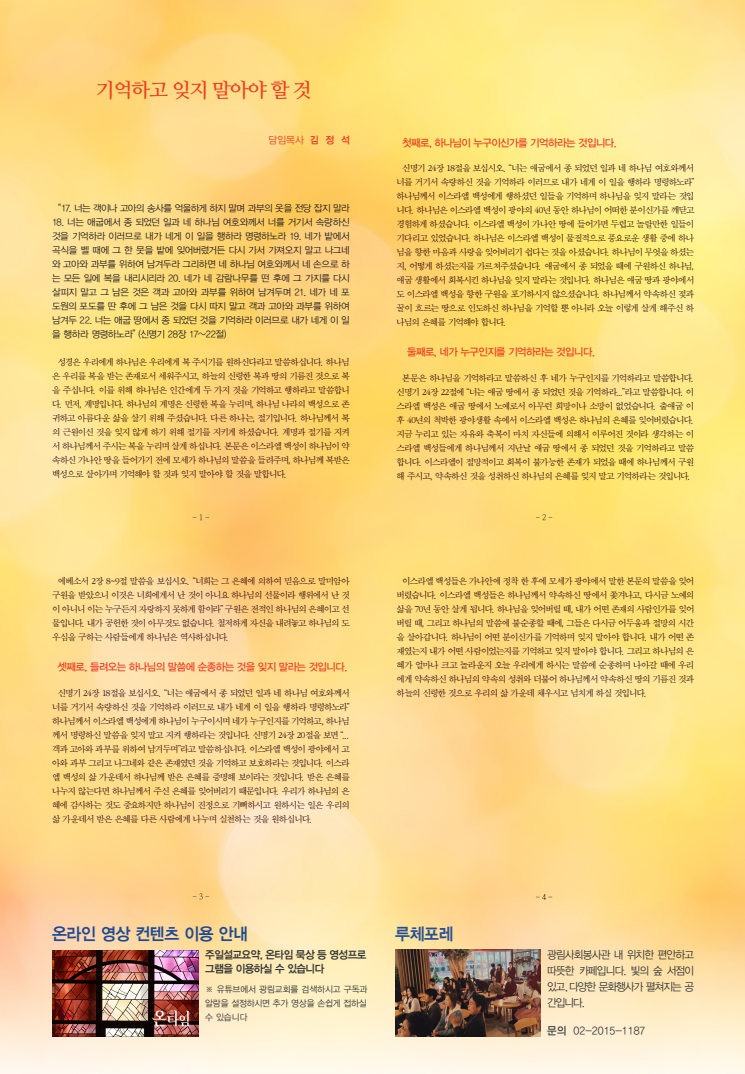
<style>
.page{position:relative;width:745px;height:1074px;background:#fff}
.page>*{position:absolute;margin:0;border:0;box-sizing:border-box;transform-origin:0 0}
.t1{font:700 20px "Nanum Myeongjo";letter-spacing:-.06em;color:#ef3e22}
.t2{font:17px "YDIYGO340";letter-spacing:-.02em;color:#1e4994;scale:.95 1}
.t3{font:17px "YDIYGO340";color:#265096;scale:.95 1}
.t4{font:11px/16px "YDIYGO320";letter-spacing:-.065em;color:#333638;text-align:justify;scale:.95 1}
.t5{font:11px/14px "YDIYGO340";letter-spacing:-.05em;color:#333638;scale:.95 1}
.t6{font:11px "YDIYGO320";color:#333638;scale:.95 1}
.도입{font:10.5px "YDIYGO330";letter-spacing:-.05em;color:#ef3e22}
.도입-2{font:10px "YDIYGO120";color:#ef3e22;scale:.96 1}
.도입-3{font:9.5px/14px "SD Myeongjo a Lt";letter-spacing:-.075em;color:#260009;text-align:justify}
.도입-4{font:9.5px/14px "YDIYGO320";letter-spacing:-.045em;color:#231f20;text-align:justify}
.도입-5{font:9.5px "YDIYGO320";letter-spacing:-.065em;color:#231f20}
.t7{font:9px/14px "YDIYGO320";color:#333638;text-align:justify;scale:.95 1}
.s1{font-family:"YDIYGO140"}
.s2{font-family:"YDIYGO330"}
</style>
<div class="page">
<img style="left:0;top:0;width:745px;height:894px">
<svg style="left:193px;top:514px;width:16px;height:6px"></svg>
<svg style="left:536px;top:514px;width:16px;height:6px"></svg>
<svg style="left:0;top:894px;width:745px;height:180px;background:#fde5b9"></svg>
<img style="left:395px;top:949px;width:145px;height:87px">
<img style="left:52px;top:950px;width:146px;height:86px">
<svg style="left:193px;top:893px;width:16px;height:6px"></svg>
<svg style="left:536px;top:894px;width:16px;height:6px"></svg>
<p class="t1" style="left:96px;top:78px;width:218px">기억하고 잊지 말아야 할 것</p>
<p class="도입-2" style="left:268px;top:135px;width:86px">담임목사 <span class="s1">김 정 석</span></p>
<p class="도입-5" style="left:52px;top:203px;width:299px">“17. 너는 객이나 고아의 송사를 억울하게 하지 말며 과부의 옷을 전당 잡지 말라</p>
<p class="도입-4" style="left:52px;top:215px;width:299px">18. 너는 애굽에서 종 되었던 일과 네 하나님 여호와께서 너를 거기서 속량하신 것을 기억하라 이러므로 내가 네게 이 일을 행하라 명령하노라 19. 네가 밭에서 곡식을 벨 때에 그 한 뭇을 밭에 잊어버렸거든 다시 가서 가져오지 말고 나그네 와 고아와 과부를 위하여 남겨두라 그리하면 네 하나님 여호와께서 네 손으로 하 는 모든 일에 복을 내리시리라 20. 네가 네 감람나무를 떤 후에 그 가지를 다시 살피지 말고 그 남은 것은 객과 고아와 과부를 위하여 남겨두며 21. 네가 네 포 도원의 포도를 딴 후에 그 남은 것을 다시 따지 말고 객과 고아와 과부를 위하여 남겨두 22. 너는 애굽 땅에서 종 되었던 것을 기억하라 이러므로 내가 네게 이 일 을 행하라 명령하노라”(신명기 28장 17~22절)</p>
<p class="도입-3" style="left:52px;top:355px;width:299px;text-indent:6px">성경은 우리에게 하나님은 우리에게 복 주시기를 원하신다라고 말씀하십니다. 하나님 은 우리를 복을 받는 존재로서 세워주시고, 하늘의 신령한 복과 땅의 기름진 것으로 복 을 주십니다. 이를 위해 하나님은 인간에게 두 가지 것을 기억하고 행하라고 말씀합니 다. 먼저, 계명입니다. 하나님의 계명은 신령한 복을 누리며, 하나님 나라의 백성으로 존 귀하고 아름다운 삶을 살기 위해 주셨습니다. 다른 하나는, 절기입니다. 하나님께서 복 의 근원이신 것을 잊지 않게 하기 위해 절기를 지키게 하셨습니다. 계명과 절기를 지켜 서 하나님께서 주시는 복을 누리며 살게 하십니다. 본문은 이스라엘 백성이 하나님이 약 속하신 가나안 땅을 들어가기 전에 모세가 하나님의 말씀을 들려주며, 하나님께 복받은 백성으로 살아가며 기억해야 할 것과 잊지 말아야 할 것을 말합니다.</p>
<p class="도입-3" style="left:52px;top:574px;width:299px;text-indent:6px">에베소서 2장 8~9절 말씀을 보십시오. “너희는 그 은혜에 의하여 믿음으로 말미암아 구원을 받았으니 이것은 너희에게서 난 것이 아니요 하나님의 선물이라 행위에서 난 것 이 아니니 이는 누구든지 자랑하지 못하게 함이라” 구원은 전적인 하나님의 은혜이고 선 물입니다. 내가 공헌한 것이 아무것도 없습니다. 철저하게 자신을 내려놓고 하나님의 도 우심을 구하는 사람들에게 하나님은 역사하십니다.</p>
<p class="도입" style="left:58px;top:661px;width:291px">셋째로, 들려오는 하나님의 말씀에 순종하는 것을 잊지 말라는 것입니다.</p>
<p class="도입-3" style="left:52px;top:686px;width:299px;text-indent:6px">신명기 24장 18절을 보십시오. “너는 애굽에서 종 되었던 일과 네 하나님 여호와께서 너를 거기서 속량하신 것을 기억하라 이러므로 내가 네게 이 일을 행하라 명령하노라” 하나님께서 이스라엘 백성에게 하나님이 누구이시며 네가 누구인지를 기억하고, 하나님 께서 명령하신 말씀을 잊지 말고 지켜 행하라는 것입니다. 신명기 24장 20절을 보면 “... 객과 고아와 과부를 위하여 남겨두며”라고 말씀하십니다. 이스라엘 백성이 광야에서 고 아와 과부 그리고 나그네와 같은 존재였던 것을 기억하고 보호하라는 것입니다. 이스라 엘 백성의 삶 가운데서 하나님께 받은 은혜를 증명해 보이라는 것입니다. 받은 은혜를 나누지 않는다면 하나님께서 주신 은혜를 잊어버리기 때문입니다. 우리가 하나님의 은 혜에 감사하는 것도 중요하지만 하나님이 진정으로 기뻐하시고 원하시는 일은 우리의 삶 가운데서 받은 은혜를 다른 사람에게 나누며 실천하는 것을 원하십니다.</p>
<p class="도입" style="left:402px;top:137px;width:216px">첫째로, 하나님이 누구이신가를 기억하라는 것입니다.</p>
<p class="도입-3" style="left:396px;top:161px;width:299px;text-indent:6px">신명기 24장 18절을 보십시오. “너는 애굽에서 종 되었던 일과 네 하나님 여호와께서 너를 거기서 속량하신 것을 기억하라 이러므로 내가 네게 이 일을 행하라 명령하노라” 하나님께서 이스라엘 백성에게 행하셨던 일들을 기억하며 하나님을 잊지 말라는 것입 니다. 하나님은 이스라엘 백성이 광야의 40년 동안 하나님이 어떠한 분이신가를 깨닫고 경험하게 하셨습니다. 이스라엘 백성이 가나안 땅에 들어가면 두렵고 놀랄만한 일들이 기다리고 있었습니다. 하나님은 이스라엘 백성이 물질적으로 풍요로운 생활 중에 하나 님을 향한 마음과 사랑을 잊어버리기 쉽다는 것을 아셨습니다. 하나님이 무엇을 하셨는 지, 어떻게 하셨는지를 가르쳐주셨습니다. 애굽에서 종 되었을 때에 구원하신 하나님, 애굽 생활에서 회복시킨 하나님을 잊지 말라는 것입니다. 하나님은 애굽 땅과 광야에서 도 이스라엘 백성을 향한 구원을 포기하시지 않으셨습니다. 하나님께서 약속하신 젖과 꿀이 흐르는 땅으로 인도하신 하나님을 기억할 뿐 아니라 오늘 이렇게 살게 해주신 하 나님의 은혜를 기억해야 합니다.</p>
<p class="도입" style="left:407px;top:346px;width:189px">둘째로, 네가 누구인지를 기억하라는 것입니다.</p>
<p class="도입-3" style="left:396px;top:371px;width:299px;text-align:center">본문은 하나님을 기억하라고 말씀하신 후 네가 누구인지를 기억하라고 말씀합니다. 신명기 24장 22절에 “너는 애굽 땅에서 종 되었던 것을 기억하라...”라고 말씀합니다. 이 스라엘 백성은 애굽 땅에서 노예로서 아무런 희망이나 소망이 없었습니다. 출애굽 이 후 40년의 척박한 광야생활 속에서 이스라엘 백성은 하나님의 은혜를 잊어버렸습니다. 지금 누리고 있는 자유와 축복이 마치 자신들에 의해서 이루어진 것이라 생각하는 이 스라엘 백성들에게 하나님께서 지난날 애굽 땅에서 종 되었던 것을 기억하라고 말씀 합니다. 이스라엘이 절망적이고 회복이 불가능한 존재가 되었을 때에 하나님께서 구원 해 주시고, 약속하신 것을 성취하신 하나님의 은혜를 잊지 말고 기억하라는 것입니다.</p>
<p class="도입-3" style="left:396px;top:574px;width:299px;text-indent:6px">이스라엘 백성들은 가나안에 정착 한 후에 모세가 광야에서 말한 본문의 말씀을 잊어 버렸습니다. 이스라엘 백성들은 하나님께서 약속하신 땅에서 쫓겨나고, 다시금 노예의 삶을 70년 동안 살게 됩니다. 하나님을 잊어버릴 때, 내가 어떤 존재의 사람인가를 잊어 버릴 때, 그리고 하나님의 말씀에 불순종할 때에, 그들은 다시금 어두움과 절망의 시간 을 살아갑니다. 하나님이 어떤 분이신가를 기억하며 잊지 말아야 합니다. 내가 어떤 존 재였는지 내가 어떤 사람이었는지를 기억하고 잊지 말아야 합니다. 그리고 하나님의 은 혜가 얼마나 크고 놀라운지 오늘 우리에게 하시는 말씀에 순종하며 나아갈 때에 우리 에게 약속하신 하나님의 약속의 성취와 더불어 하나님께서 약속하신 땅의 기름진 것과 하늘의 신령한 것으로 우리의 삶 가운데 채우시고 넘치게 하실 것입니다.</p>
<p class="t2" style="left:52px;top:923px;width:208px">온라인 영상 컨텐츠 이용 안내</p>
<p class="t5" style="left:205px;top:948px;width:171px">주일설교요약, 온타임 묵상 등 영성프로 그램을 이용하실 수 있습니다</p>
<p class="t7" style="left:205px;top:982px;width:172px">※ 유튜브에서 광림교회를 검색하시고 구독과 알람을 설정하시면 추가 영상을 손쉽게 접하실 수 있습니다</p>
<p class="t3" style="left:395px;top:923px;width:63px">루체포레</p>
<p class="t4" style="left:547px;top:947px;width:156px">광림사회봉사관 내 위치한 편안하고 따뜻한 카페입니다. 빛의 숲 서점이 있고, 다양한 문화행사가 펼쳐지는 공 간입니다.</p>
<p class="t6" style="left:547px;top:1025px;width:105px"><span class="s2">문의</span> 02-2015-1187</p>
</div>
